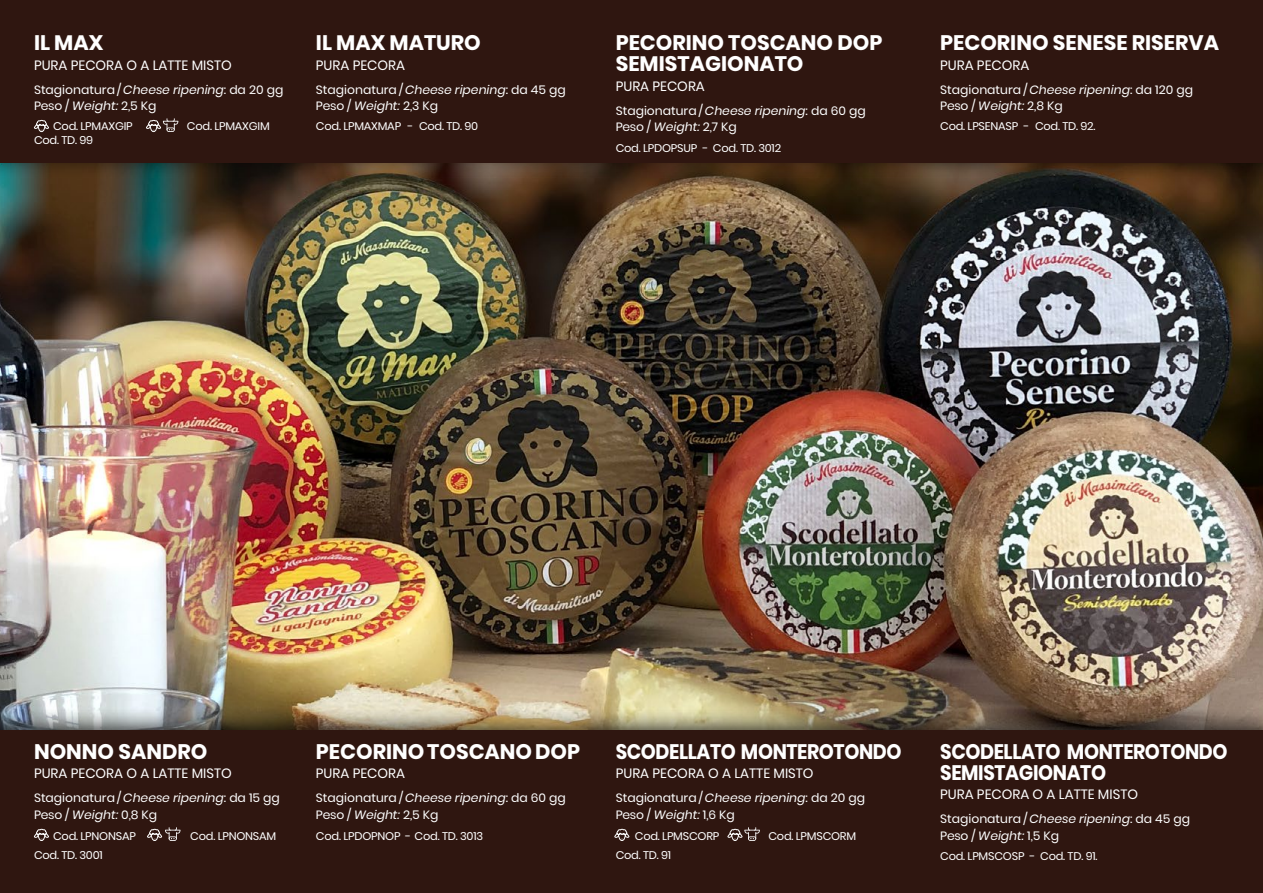
<style>
.page{position:relative;width:1263px;height:893px;background:#fff}
.page>*{position:absolute;margin:0;border:0;box-sizing:border-box;transform-origin:0 0}
.t1{font:700 21px/21px "Poppins";color:#fff}
.t2{font:700 21px/21px "Poppins";letter-spacing:-.02em;color:#fff;scale:.91 1}
.t3{font:13.5px "Poppins";color:#fff}
.t4{font:12px/16.5px "Poppins";color:#fff}
.t5{font:11.1px "Poppins";letter-spacing:-.02em;color:#fff}
.s1{font-style:italic}
</style>
<div class="page">
<img style="left:1px;top:178px;width:1262px;height:530px">
<div style="left:0;top:708px;width:1263px;height:185px;background:#000;opacity:.75"></div>
<div style="left:0;top:730px;width:1263px;height:163px;background:#2f1610"></div>
<div style="left:0;top:0;width:1263px;height:178px;background:#000;opacity:.75"></div>
<div style="left:0;top:0;width:1263px;height:162px;background:#2f1610"></div>
<img style="left:0;top:0;width:1px;height:893px">
<svg style="left:146px;top:118px;width:32px;height:14px"></svg>
<svg style="left:147px;top:827px;width:33px;height:14px"></svg>
<svg style="left:727px;top:827px;width:33px;height:14px"></svg>
<svg style="left:34px;top:120px;width:15px;height:12px"></svg>
<svg style="left:34px;top:828px;width:15px;height:13px"></svg>
<svg style="left:614px;top:828px;width:15px;height:13px"></svg>
<h1 class="t1" style="left:34px;top:32px;width:71px">IL MAX</h1>
<p class="t3" style="left:34px;top:57px;width:199px">PURA PECORA O A LATTE MISTO</p>
<p class="t4" style="left:34px;top:81px;width:251px">Stagionatura / <span class="s1">Cheese ripening</span>: da 20 gg<br>Peso / <span class="s1">Weight:</span> 2,5 Kg</p>
<p class="t5" style="left:53px;top:120px;width:81px">Cod. LPMAXGIP</p>
<p class="t5" style="left:187px;top:120px;width:84px">Cod. LPMAXGIM</p>
<p class="t5" style="left:34px;top:133px;width:61px">Cod. TD. 99</p>
<h1 class="t1" style="left:316px;top:32px;width:166px">IL MAX MATURO</h1>
<p class="t3" style="left:316px;top:57px;width:91px">PURA PECORA</p>
<p class="t4" style="left:316px;top:81px;width:251px">Stagionatura / <span class="s1">Cheese ripening</span>: da 45 gg<br>Peso / <span class="s1">Weight:</span> 2,3 Kg</p>
<p class="t5" style="left:316px;top:120px;width:164px">Cod. LPMAXMAP - Cod. TD. 90</p>
<h1 class="t1" style="left:616px;top:32px;width:268px">PECORINO TOSCANO DOP<br>SEMISTAGIONATO</h1>
<p class="t3" style="left:616px;top:78px;width:91px">PURA PECORA</p>
<p class="t4" style="left:616px;top:102px;width:251px">Stagionatura / <span class="s1">Cheese ripening</span>: da 60 gg<br>Peso / <span class="s1">Weight:</span> 2,7 Kg</p>
<p class="t5" style="left:616px;top:142px;width:167px">Cod. LPDOPSUP - Cod. TD. 3012</p>
<h1 class="t1" style="left:940px;top:32px;width:280px">PECORINO SENESE RISERVA</h1>
<p class="t3" style="left:940px;top:57px;width:91px">PURA PECORA</p>
<p class="t4" style="left:940px;top:81px;width:254px">Stagionatura / <span class="s1">Cheese ripening</span>: da 120 gg<br>Peso / <span class="s1">Weight:</span> 2,8 Kg</p>
<p class="t5" style="left:940px;top:120px;width:157px">Cod. LPSENASP - Cod. TD. 92.</p>
<h1 class="t1" style="left:34px;top:741px;width:175px">NONNO SANDRO</h1>
<p class="t3" style="left:34px;top:766px;width:199px">PURA PECORA O A LATTE MISTO</p>
<p class="t4" style="left:34px;top:790px;width:247px">Stagionatura / <span class="s1">Cheese ripening</span>: da 15 gg<br>Peso / <span class="s1">Weight:</span> 0,8 Kg</p>
<p class="t5" style="left:53px;top:829px;width:84px">Cod. LPNONSAP</p>
<p class="t5" style="left:190px;top:829px;width:88px">Cod. LPNONSAM</p>
<p class="t5" style="left:34px;top:849px;width:70px">Cod. TD. 3001</p>
<h1 class="t1" style="left:316px;top:741px;width:266px">PECORINO TOSCANO DOP</h1>
<p class="t3" style="left:316px;top:766px;width:91px">PURA PECORA</p>
<p class="t4" style="left:316px;top:790px;width:251px">Stagionatura / <span class="s1">Cheese ripening</span>: da 60 gg<br>Peso / <span class="s1">Weight:</span> 2,5 Kg</p>
<p class="t5" style="left:316px;top:829px;width:169px">Cod. LPDOPNOP - Cod. TD. 3013</p>
<h1 class="t2" style="left:616px;top:741px;width:316px">SCODELLATO MONTEROTONDO</h1>
<p class="t3" style="left:616px;top:766px;width:199px">PURA PECORA O A LATTE MISTO</p>
<p class="t4" style="left:616px;top:790px;width:251px">Stagionatura / <span class="s1">Cheese ripening</span>: da 20 gg<br>Peso / <span class="s1">Weight:</span> 1,6 Kg</p>
<p class="t5" style="left:635px;top:829px;width:86px">Cod. LPMSCORP</p>
<p class="t5" style="left:768px;top:829px;width:89px">Cod. LPMSCORM</p>
<p class="t5" style="left:616px;top:849px;width:57px">Cod. TD. 91</p>
<h1 class="t2" style="left:940px;top:741px;width:317px">SCODELLATO MONTEROTONDO<br>SEMISTAGIONATO</h1>
<p class="t3" style="left:940px;top:787px;width:199px">PURA PECORA O A LATTE MISTO</p>
<p class="t4" style="left:940px;top:811px;width:251px">Stagionatura / <span class="s1">Cheese ripening</span>: da 45 gg<br>Peso / <span class="s1">Weight:</span> 1,5 Kg</p>
<p class="t5" style="left:940px;top:849px;width:159px">Cod. LPMSCOSP - Cod. TD. 91.</p>
</div>
